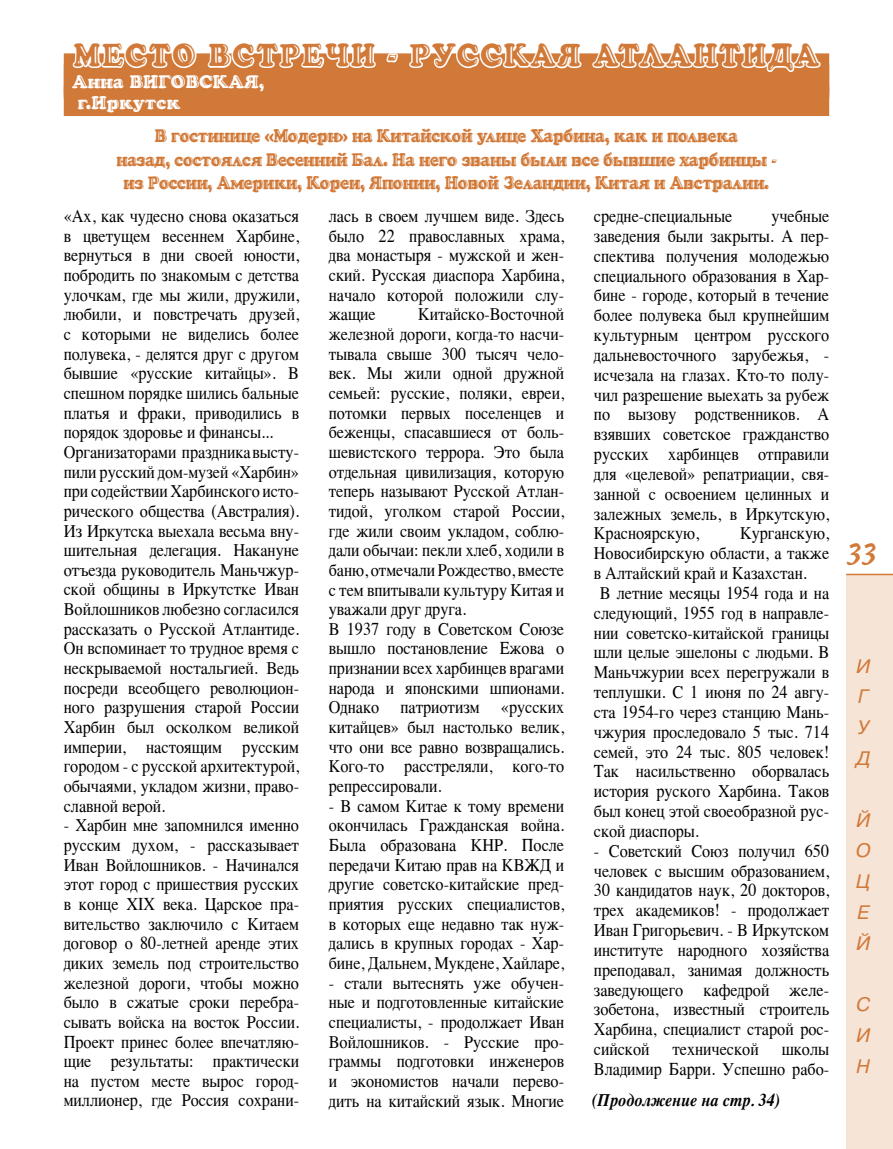
<style>
.page{position:relative;width:893px;height:1149px;background:#fff}
.page>*{position:absolute;margin:0;border:0;box-sizing:border-box;transform-origin:0 0}
.t1{font:900 31.5px "Cooper Hilite CY";letter-spacing:.075em;color:#d17938;scale:.9 1}
.t2{font:27px "Cascade Script";color:#d17938}
.t3{font:italic 19.5px/30.8px "Pragmatica C";color:#d17938;text-align:justify}
.t4{font:18px/19.6px "Times";color:#000;text-align:justify;scale:.9 1}
.t5{font:900 18px/23.5px "Cooper Hilite CY";letter-spacing:-.03em;color:#d17938;text-align:center;scale:.9 1}
.t6{font:900 18px/21.6px "Cooper Hilite CY";color:#fff}
.t7{font:italic 700 18px "Times";color:#000;scale:.9 1}
</style>
<div class="page">
<div style="left:846px;top:574px;width:47px;height:574px;background:#f6e4d7"></div>
<hr style="left:846px;top:573px;width:47px;height:2px;background:#d17938">
<div style="left:64px;top:64px;width:765px;height:30px;background:#d17938"></div>
<div style="left:64px;top:86px;width:765px;height:30px;background:#d17938"></div>
<svg style="left:70px;top:53px;width:128px;height:16px"></svg>
<svg style="left:205px;top:53px;width:379px;height:16px"></svg>
<svg style="left:590px;top:53px;width:233px;height:19px"></svg>
<h1 class="t1" style="left:74px;top:36px;width:830px">МЕСТО ВСТРЕЧИ - РУССКАЯ АТЛАНТИДА</h1>
<p class="t6" style="left:78px;top:70px;width:188px;text-indent:-6px">Анна ВИГОВСКАЯ, г.Иркутск</p>
<p class="t5" style="left:116px;top:124px;width:735px">В гостинице «Модерн» на Китайской улице Харбина, как и полвека<br>назад, состоялся Весенний Бал. На него званы были все бывшие харбинцы - из России, Америки, Кореи, Японии, Новой Зеландии, Китая и Австралии.</p>
<p class="t4" style="left:64px;top:204px;width:263px;text-align:left">«Ах, как чудесно снова оказаться в цветущем весеннем Харбине, вернуться в дни своей юности, побродить по знакомым с детства улочкам, где мы жили, дружили, любили, и повстречать друзей, с которыми не виделись более полувека, - делятся друг с другом бывшие «русские китайцы». В спешном порядке шились бальные платья и фраки, приводились в порядок здоровье и финансы...<br>Организаторами праздника высту&shy;пили русский дом-музей «Харбин» при содействии Харбинского исто&shy;рического общества (Австралия).<br>Из Иркутска выехала весьма вну&shy;шительная делегация. Накануне отъезда руководитель Маньчжур&shy;ской общины в Иркутстке Иван<br>Войлошников любезно согласился рассказать о Русской Атлантиде.<br>Он вспоминает то трудное время с нескрываемой ностальгией. Ведь посреди всеобщего революцион&shy;ного разрушения старой России<br>Харбин был осколком великой империи, настоящим русским городом - с русской архитектурой, обычаями, укладом жизни, право&shy;славной верой.</p>
<p class="t4" style="left:64px;top:813px;width:263px">- Харбин мне запомнился именно русским духом, - рассказывает Иван Войлошников. - Начинался этот город с пришествия русских в конце ХIX века. Царское пра&shy;вительство заключило с Китаем договор о 80-летней аренде этих диких земель под строительство железной дороги, чтобы можно было в сжатые сроки перебра&shy;сывать войска на восток России.<br>Проект принес более впечатляю&shy;щие результаты: практически на пустом месте вырос город&shy;миллионер, где Россия сохрани-</p>
<p class="t4" style="left:329px;top:204px;width:263px">лась в своем лучшем виде. Здесь было 22 православных храма, два монастыря - мужской и жен&shy;ский. Русская диаспора Харбина, начало которой положили слу&shy;жащие</p>
<p class="t4" style="left:329px;top:303px;width:263px;text-align:left;text-indent:89px">Китайско-Восточной железной дороги, когда-то насчи&shy;тывала свыше 300 тысяч чело&shy;век. Мы жили одной дружной семьей: русские, поляки, евреи, потомки первых поселенцев и беженцы, спасавшиеся от боль&shy;шевистского террора. Это была отдельная цивилизация, которую теперь называют Русской Атлан&shy;тидой, уголком старой России, где жили своим укладом, соблю&shy;дали обычаи: пекли хлеб, ходили в баню, отмечали Рождество, вместе с тем впитывали культуру Китая и уважали друг друга.<br>В 1937 году в Советском Союзе вышло постановление Ежова о признании всех харбинцев врагами народа и японскими шпионами.<br>Однако патриотизм «русских китайцев» был настолько велик, что они все равно возвращались.<br>Кого-то расстреляли, кого-то репрессировали.</p>
<p class="t4" style="left:329px;top:794px;width:263px">- В самом Китае к тому времени окончилась Гражданская война.<br>Была образована КНР. После передачи Китаю прав на КВЖД и другие советско-китайские пред&shy;приятия русских специалистов, в которых еще недавно так нуж&shy;дались в крупных городах - Хар&shy;бине, Дальнем, Мукдене, Хайларе,</p>
<p class="t4" style="left:329px;top:970px;width:263px">- стали вытеснять уже обучен&shy;ные и подготовленные китайские специалисты, - продолжает Иван Войлошников. - Русские про&shy;граммы подготовки инженеров и экономистов начали перево&shy;дить на китайский язык. Многие</p>
<p class="t4" style="left:594px;top:204px;width:263px;text-indent:178px">учебные заведения были закрыты. А пер&shy;спектива получения молодежью специального образования в Хар&shy;бине - городе, который в течение более полувека был крупнейшим культурным центром русского дальневосточного зарубежья, - исчезала на глазах. Кто-то полу&shy;чил разрешение выехать за рубеж по вызову родственников. А взявших советское гражданство русских харбинцев отправили для «целевой» репатриации, свя&shy;занной с освоением целинных и залежных земель, в Иркутскую, Красноярскую,</p>
<p class="t4" style="left:594px;top:205px;width:155px">средне-специальные</p>
<p class="t4" style="left:740px;top:522px;width:101px">Курганскую,</p>
<p class="t4" style="left:594px;top:541px;width:263px">Новосибирскую области, а также</p>
<p class="t4" style="left:594px;top:561px;width:238px">в Алтайский край и Казахстан.</p>
<p class="t4" style="left:600px;top:581px;width:256px">В летние месяцы 1954 года и на</p>
<p class="t4" style="left:594px;top:601px;width:263px">следующий, 1955 год в направле-</p>
<p class="t4" style="left:594px;top:621px;width:263px">нии советско-китайской границы</p>
<p class="t4" style="left:594px;top:641px;width:263px">шли целые эшелоны с людьми. В</p>
<p class="t4" style="left:594px;top:660px;width:263px">Маньчжурии всех перегружали в</p>
<p class="t4" style="left:594px;top:680px;width:263px">теплушки. С 1 июня по 24 авгу-</p>
<p class="t4" style="left:594px;top:700px;width:263px">ста 1954-го через станцию Мань-</p>
<p class="t4" style="left:594px;top:720px;width:263px">чжурия проследовало 5 тыс. 714</p>
<p class="t4" style="left:594px;top:740px;width:263px">семей, это 24 тыс. 805 человек!</p>
<p class="t4" style="left:594px;top:759px;width:263px">Так насильственно оборвалась</p>
<p class="t4" style="left:594px;top:779px;width:263px">история руского Харбина. Таков</p>
<p class="t4" style="left:594px;top:799px;width:263px">был конец этой своеобразной рус-</p>
<p class="t4" style="left:594px;top:819px;width:118px">ской диаспоры.</p>
<p class="t4" style="left:594px;top:839px;width:263px">- Советский Союз получил 650 человек с высшим образованием, 30 кандидатов наук, 20 докторов, трех академиков! - продолжает Иван Григорьевич. - В Иркутском институте народного хозяйства преподавал, занимая должность заведующего кафедрой желе&shy;зобетона, известный строитель Харбина, специалист старой рос&shy;сийской</p>
<p class="t4" style="left:672px;top:1037px;width:97px">технической</p>
<p class="t4" style="left:594px;top:1037px;width:263px;text-align:right">школы<br>Владимир Барри. Успешно рабо-</p>
<p class="t7" style="left:592px;top:1083px;width:211px">(Продолжение на стр. 34)</p>
<h2 class="t2" style="left:846px;top:537px;width:32px">33</h2>
<p class="t3" style="left:856px;top:650px;width:16px">И Г У Д</p>
<p class="t3" style="left:856px;top:804px;width:16px">Й O Ц Е Й</p>
<p class="t3" style="left:856px;top:988px;width:16px">С И Н</p>
</div>
